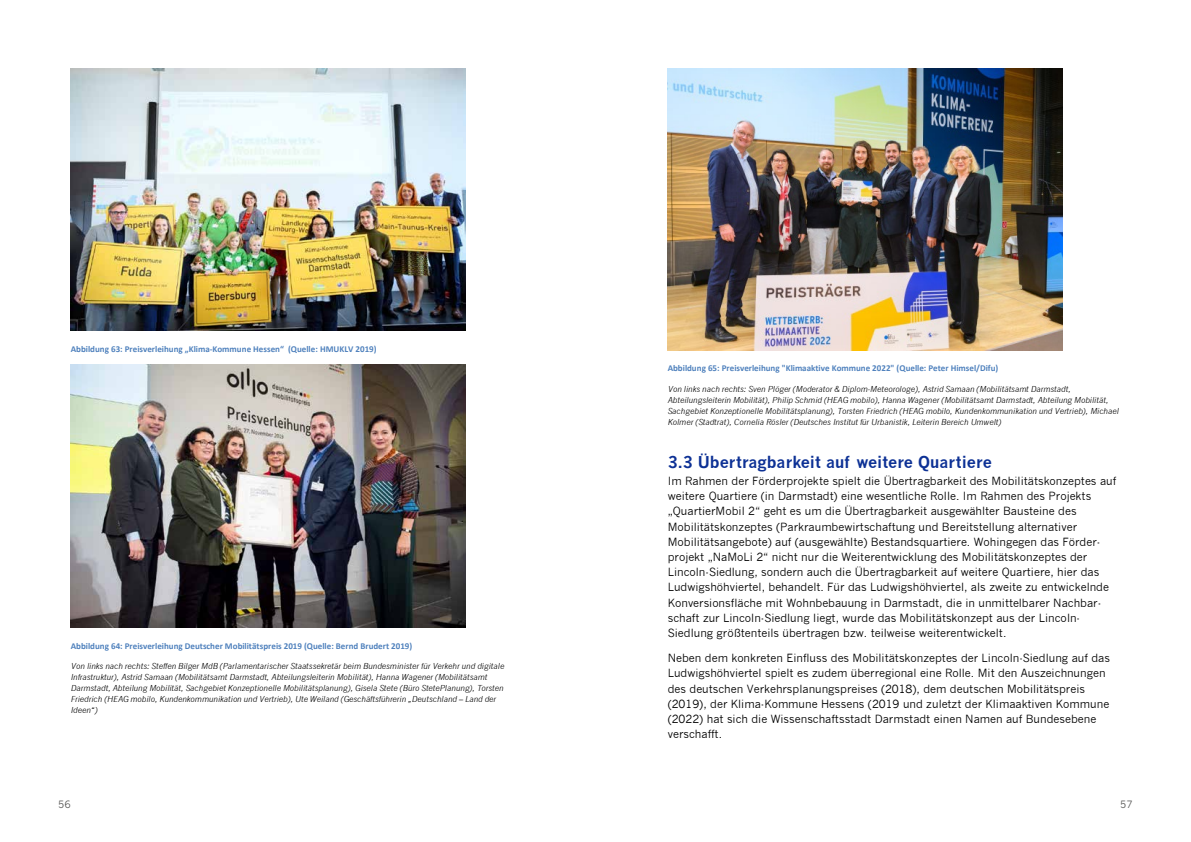
<style>
.page{position:relative;width:1191px;height:842px;background:#fff}
.page>*{position:absolute;margin:0;border:0;box-sizing:border-box;transform-origin:0 0}
.t1{font:700 16px "News Gothic";color:#0d3195}
.t2{font:11px/15.2px "News Gothic";color:#000}
.t3{font:10px "News Gothic MT Std";color:#575756}
.t4{font:700 9px "Calibri";color:#4f81bd}
.t5{font:italic 8px/11px "News Gothic";letter-spacing:-.005em;color:#000}
</style>
<div class="page">
<img style="left:668px;top:69px;width:394px;height:282px">
<img style="left:71px;top:69px;width:394px;height:262px">
<img style="left:71px;top:364px;width:394px;height:264px">
<p class="t4" style="left:71px;top:343px;width:307px">Abbildung 63: Preisverleihung „Klima-Kommune Hessen“ (Quelle: HMUKLV 2019)</p>
<p class="t4" style="left:71px;top:640px;width:343px">Abbildung 64: Preisverleihung Deutscher Mobilitätspreis 2019 (Quelle: Bernd Brudert 2019)</p>
<p class="t5" style="left:71px;top:661px;width:435px">Von links nach rechts: Steffen Bilger MdB (Parlamentarischer Staatssekretär beim Bundesminister für Verkehr und digitale Infrastruktur), Astrid Samaan (Mobilitätsamt Darmstadt, Abteilungsleiterin Mobilität), Hanna Wagener (Mobilitätsamt Darmstadt, Abteilung Mobilität, Sachgebiet Konzeptionelle Mobilitätsplanung), Gisela Stete (Büro StetePlanung), Torsten Friedrich (HEAG mobilo, Kundenkommunikation und Vertrieb), Ute Weiland (Geschäftsführerin „Deutschland – Land der Ideen“)</p>
<p class="t4" style="left:667px;top:362px;width:332px">Abbildung 65: Preisverleihung "Klimaaktive Kommune 2022" (Quelle: Peter Himsel/Difu)</p>
<p class="t5" style="left:667px;top:383px;width:453px">Von links nach rechts: Sven Plöger (Moderator &amp; Diplom-Meteorologe), Astrid Samaan (Mobilitätsamt Darmstadt, Abteilungsleiterin Mobilität), Philip Schmid (HEAG mobilo), Hanna Wagener (Mobilitätsamt Darmstadt, Abteilung Mobilität, Sachgebiet Konzeptionelle Mobilitätsplanung), Torsten Friedrich (HEAG mobilo, Kundenkommunikation und Vertrieb), Michael Kolmer (Stadtrat), Cornelia Rösler (Deutsches Institut für Urbanistik, Leiterin Bereich Umwelt)</p>
<h1 class="t1" style="left:667px;top:452px;width:325px">3.3 Übertragbarkeit auf weitere Quartiere</h1>
<p class="t2" style="left:667px;top:473px;width:450px">Im Rahmen der Förderprojekte spielt die Übertragbarkeit des Mobilitätskonzeptes auf weitere Quartiere (in Darmstadt) eine wesentliche Rolle. Im Rahmen des Projekts „QuartierMobil 2“ geht es um die Übertragbarkeit ausgewählter Bausteine des Mobilitätskonzeptes (Parkraumbewirtschaftung und Bereitstellung alternativer Mobilitätsangebote) auf (ausgewählte) Bestandsquartiere. Wohingegen das Förder&shy;projekt „NaMoLi 2“ nicht nur die Weiterentwicklung des Mobilitätskonzeptes der Lincoln-Siedlung, sondern auch die Übertragbarkeit auf weitere Quartiere, hier das Ludwigshöhviertel, behandelt. Für das Ludwigshöhviertel, als zweite zu entwickelnde Konversionsfläche mit Wohnbebauung in Darmstadt, die in unmittelbarer Nachbar&shy;schaft zur Lincoln-Siedlung liegt, wurde das Mobilitätskonzept aus der Lincoln-Siedlung größtenteils übertragen bzw. teilweise weiterentwickelt.</p>
<p class="t2" style="left:667px;top:651px;width:444px">Neben dem konkreten Einfluss des Mobilitätskonzeptes der Lincoln-Siedlung auf das Ludwigshöhviertel spielt es zudem überregional eine Rolle. Mit den Auszeichnungen des deutschen Verkehrsplanungspreises (2018), dem deutschen Mobilitätspreis (2019), der Klima-Kommune Hessens (2019 und zuletzt der Klimaaktiven Kommune (2022) hat sich die Wissenschaftsstadt Darmstadt einen Namen auf Bundesebene verschafft.</p>
<p class="t3" style="left:58px;top:799px;width:14px">56</p>
<p class="t3" style="left:1120px;top:799px;width:14px">57</p>
</div>
